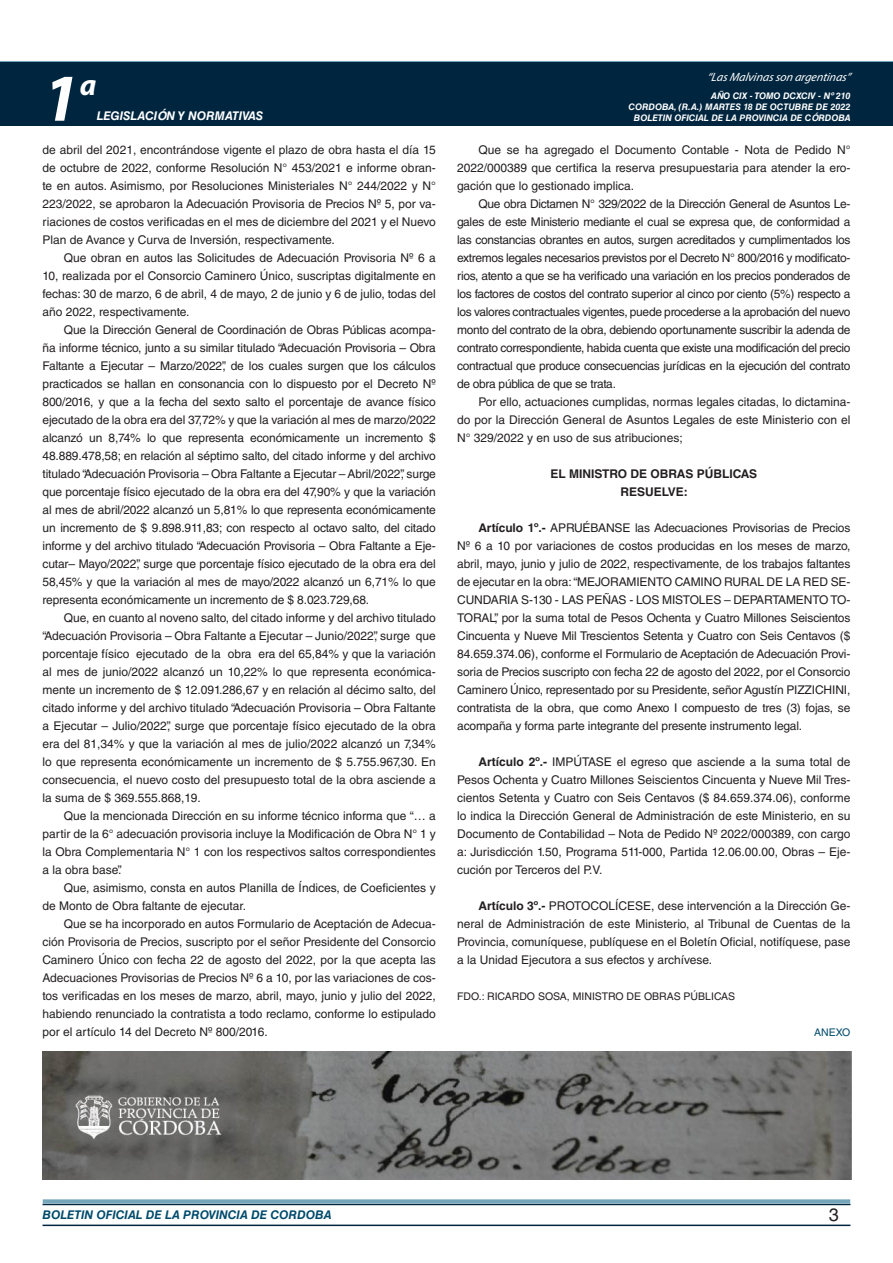
<style>
.page{position:relative;width:893px;height:1263px;background:#fff}
.page>*{position:absolute;margin:0;border:0;box-sizing:border-box;transform-origin:0 0}
.t1{font:italic 700 67.5px "Myriad Pro";color:#fff}
.t2{font:italic 700 30px "Myriad Pro";color:#fff}
.t3{font:18px "Helvetica LT Std";color:#231f20}
.TEXTO_BASE{font:12px/18px "Helvetica LT Std";color:#231f20;text-align:justify}
.t4{font:italic 700 12px "Helvetica LT Std";color:#004b6c}
.RESUELVE{font:700 12px "Helvetica LT Std";color:#231f20}
.t5{font:italic 12px "Myriad Pro";color:#fff}
.t6{font:italic 700 12px "Helvetica LT Std";color:#fff}
.FIRMA{font:10.5px "Helvetica LT Std";color:#231f20}
.ANEXO{font:10.5px "Helvetica LT Std";color:#004b6c}
.t7{font:italic 700 9px/10.8px "Helvetica LT Std";color:#fff;text-align:right}
.s1{font-weight:700}
</style>
<div class="page">
<div style="left:0;top:61px;width:893px;height:6px;background:#73a5b8"></div>
<div style="left:0;top:62px;width:893px;height:64px;background:#00263f"></div>
<hr style="left:43px;top:1224px;width:807px;height:2px;background:#00263f">
<div style="left:42px;top:1198px;width:809px;height:8px;background:#fff;opacity:.75"></div>
<img style="left:43px;top:1051px;width:808px;height:129px">
<h1 class="t1" style="left:43px;top:54px;width:38px">1</h1>
<h2 class="t2" style="left:80px;top:66px;width:18px">a</h2>
<p class="t6" style="left:97px;top:109px;width:168px">LEGISLACIÓN Y NORMATIVAS</p>
<p class="TEXTO_BASE" style="left:43px;top:141px;width:395px">de abril del 2021, encontrándose vigente el plazo de obra hasta el día 15 de octubre de 2022, conforme Resolución N° 453/2021 e informe obran&shy;te en autos. Asimismo, por Resoluciones Ministeriales N° 244/2022 y N° 223/2022, se aprobaron la Adecuación Provisoria de Precios Nº 5, por va&shy;riaciones de costos verificadas en el mes de diciembre del 2021 y el Nuevo Plan de Avance y Curva de Inversión, respectivamente.</p>
<p class="TEXTO_BASE" style="left:43px;top:249px;width:395px;text-indent:21px">Que obran en autos las Solicitudes de Adecuación Provisoria Nº 6 a 10, realizada por el Consorcio Caminero Único, suscriptas digitalmente en fechas: 30 de marzo, 6 de abril, 4 de mayo, 2 de junio y 6 de julio, todas del año 2022, respectivamente.</p>
<p class="TEXTO_BASE" style="left:43px;top:321px;width:395px;text-indent:21px">Que la Dirección General de Coordinación de Obras Públicas acompa&shy;ña informe técnico, junto a su similar titulado “Adecuación Provisoria – Obra Faltante a Ejecutar – Marzo/2022”, de los cuales surgen que los cálculos practicados se hallan en consonancia con lo dispuesto por el Decreto Nº 800/2016, y que a la fecha del sexto salto el porcentaje de avance físico ejecutado de la obra era del 37,72% y que la variación al mes de marzo/2022 alcanzó un 8,74% lo que representa económicamente un incremento $ 48.889.478,58; en relación al séptimo salto, del citado informe y del archivo titulado “Adecuación Provisoria – Obra Faltante a Ejecutar – Abril/2022”, surge que porcentaje físico ejecutado de la obra era del 47,90% y que la variación al mes de abril/2022 alcanzó un 5,81% lo que representa económicamente un incremento de $ 9.898.911,83; con respecto al octavo salto, del citado informe y del archivo titulado “Adecuación Provisoria – Obra Faltante a Eje&shy;cutar– Mayo/2022”, surge que porcentaje físico ejecutado de la obra era del 58,45% y que la variación al mes de mayo/2022 alcanzó un 6,71% lo que representa económicamente un incremento de $ 8.023.729,68.</p>
<p class="TEXTO_BASE" style="left:43px;top:609px;width:395px;text-indent:21px">Que, en cuanto al noveno salto, del citado informe y del archivo titulado “Adecuación Provisoria – Obra Faltante a Ejecutar – Junio/2022”, surge que porcentaje físico ejecutado de la obra era del 65,84% y que la variación al mes de junio/2022 alcanzó un 10,22% lo que representa económica&shy;mente un incremento de $ 12.091.286,67 y en relación al décimo salto, del citado informe y del archivo titulado “Adecuación Provisoria – Obra Faltante a Ejecutar – Julio/2022”, surge que porcentaje físico ejecutado de la obra era del 81,34% y que la variación al mes de julio/2022 alcanzó un 7,34% lo que representa económicamente un incremento de $ 5.755.967,30. En consecuencia, el nuevo costo del presupuesto total de la obra asciende a la suma de $ 369.555.868,19.</p>
<p class="TEXTO_BASE" style="left:43px;top:807px;width:395px;text-indent:21px">Que la mencionada Dirección en su informe técnico informa que “… a partir de la 6° adecuación provisoria incluye la Modificación de Obra N° 1 y la Obra Complementaria N° 1 con los respectivos saltos correspondientes a la obra base”.</p>
<p class="TEXTO_BASE" style="left:43px;top:879px;width:395px;text-indent:21px">Que, asimismo, consta en autos Planilla de Índices, de Coeficientes y de Monto de Obra faltante de ejecutar.</p>
<p class="TEXTO_BASE" style="left:43px;top:915px;width:395px;text-indent:21px">Que se ha incorporado en autos Formulario de Aceptación de Adecua&shy;ción Provisoria de Precios, suscripto por el señor Presidente del Consorcio Caminero Único con fecha 22 de agosto del 2022, por la que acepta las Adecuaciones Provisorias de Precios Nº 6 a 10, por las variaciones de cos&shy;tos verificadas en los meses de marzo, abril, mayo, junio y julio del 2022, habiendo renunciado la contratista a todo reclamo, conforme lo estipulado por el artículo 14 del Decreto Nº 800/2016.</p>
<p class="t5" style="left:707px;top:70px;width:145px">“LasMalvinasson argentinas”</p>
<p class="t7" style="left:628px;top:91px;width:223px">AÑO CIX - TOMO DCXCIV - Nº 210<br>CORDOBA, (R.A.) MARTES 18 DE OCTUBRE DE 2022<br>BOLETIN OFICIAL DE LA PROVINCIA DE CÓRDOBA</p>
<p class="TEXTO_BASE" style="left:457px;top:141px;width:395px;text-indent:21px">Que se ha agregado el Documento Contable - Nota de Pedido N° 2022/000389 que certifica la reserva presupuestaria para atender la ero&shy;gación que lo gestionado implica.</p>
<p class="TEXTO_BASE" style="left:457px;top:195px;width:395px;text-indent:21px">Que obra Dictamen N° 329/2022 de la Dirección General de Asuntos Le&shy;gales de este Ministerio mediante el cual se expresa que, de conformidad a las constancias obrantes en autos, surgen acreditados y cumplimentados los extremos legales necesarios previstos por el Decreto N° 800/2016 y modificato&shy;rios, atento a que se ha verificado una variación en los precios ponderados de los factores de costos del contrato superior al cinco por ciento (5%) respecto a los valores contractuales vigentes, puede procederse a la aprobación del nuevo monto del contrato de la obra, debiendo oportunamente suscribir la adenda de contrato correspondiente, habida cuenta que existe una modificación del precio contractual que produce consecuencias jurídicas en la ejecución del contrato de obra pública de que se trata.</p>
<p class="TEXTO_BASE" style="left:457px;top:393px;width:395px;text-indent:21px">Por ello, actuaciones cumplidas, normas legales citadas, lo dictamina&shy;do por la Dirección General de Asuntos Legales de este Ministerio con el N° 329/2022 y en uso de sus atribuciones;</p>
<p class="RESUELVE" style="left:550px;top:466px;width:208px">EL MINISTRO DE OBRAS PÚBLICAS</p>
<p class="RESUELVE" style="left:620px;top:484px;width:69px">RESUELVE:</p>
<p class="TEXTO_BASE" style="left:457px;top:519px;width:395px;text-indent:21px"><span class="s1">Artículo 1º.-</span> APRUÉBANSE las Adecuaciones Provisorias de Precios Nº 6 a 10 por variaciones de costos producidas en los meses de marzo, abril, mayo, junio y julio de 2022, respectivamente, de los trabajos faltantes de ejecutar en la obra: “MEJORAMIENTO CAMINO RURAL DE LA RED SE-CUNDARIA S-130 - LAS PEÑAS - LOS MISTOLES – DEPARTAMENTO TO-TORAL”, por la suma total de Pesos Ochenta y Cuatro Millones Seiscientos Cincuenta y Nueve Mil Trescientos Setenta y Cuatro con Seis Centavos ($ 84.659.374.06), conforme el Formulario de Aceptación de Adecuación Provi&shy;soria de Precios suscripto con fecha 22 de agosto del 2022, por el Consorcio Caminero Único, representado por su Presidente, señor Agustín PIZZICHINI, contratista de la obra, que como Anexo I compuesto de tres (3) fojas, se acompaña y forma parte integrante del presente instrumento legal.</p>
<p class="TEXTO_BASE" style="left:457px;top:753px;width:395px;text-indent:21px"><span class="s1">Artículo 2º.-</span> IMPÚTASE el egreso que asciende a la suma total de Pesos Ochenta y Cuatro Millones Seiscientos Cincuenta y Nueve Mil Tres&shy;cientos Setenta y Cuatro con Seis Centavos ($ 84.659.374.06), conforme lo indica la Dirección General de Administración de este Ministerio, en su Documento de Contabilidad – Nota de Pedido Nº 2022/000389, con cargo a: Jurisdicción 1.50, Programa 511-000, Partida 12.06.00.00, Obras – Eje&shy;cución por Terceros del P.V.</p>
<p class="TEXTO_BASE" style="left:457px;top:897px;width:395px;text-indent:21px"><span class="s1">Artículo 3º.-</span> PROTOCOLÍCESE, dese intervención a la Dirección Ge&shy;neral de Administración de este Ministerio, al Tribunal de Cuentas de la Provincia, comuníquese, publíquese en el Boletín Oficial, notifíquese, pase a la Unidad Ejecutora a sus efectos y archívese.</p>
<p class="FIRMA" style="left:457px;top:990px;width:279px">FDO.: RICARDO SOSA, MINISTRO DE OBRAS PÚBLICAS</p>
<p class="ANEXO" style="left:814px;top:1026px;width:38px">ANEXO</p>
<p class="t4" style="left:43px;top:1208px;width:290px">BOLETIN OFICIAL DE LA PROVINCIA DE CORDOBA</p>
<h3 class="t3" style="left:829px;top:1204px;width:12px">3</h3>
</div>
